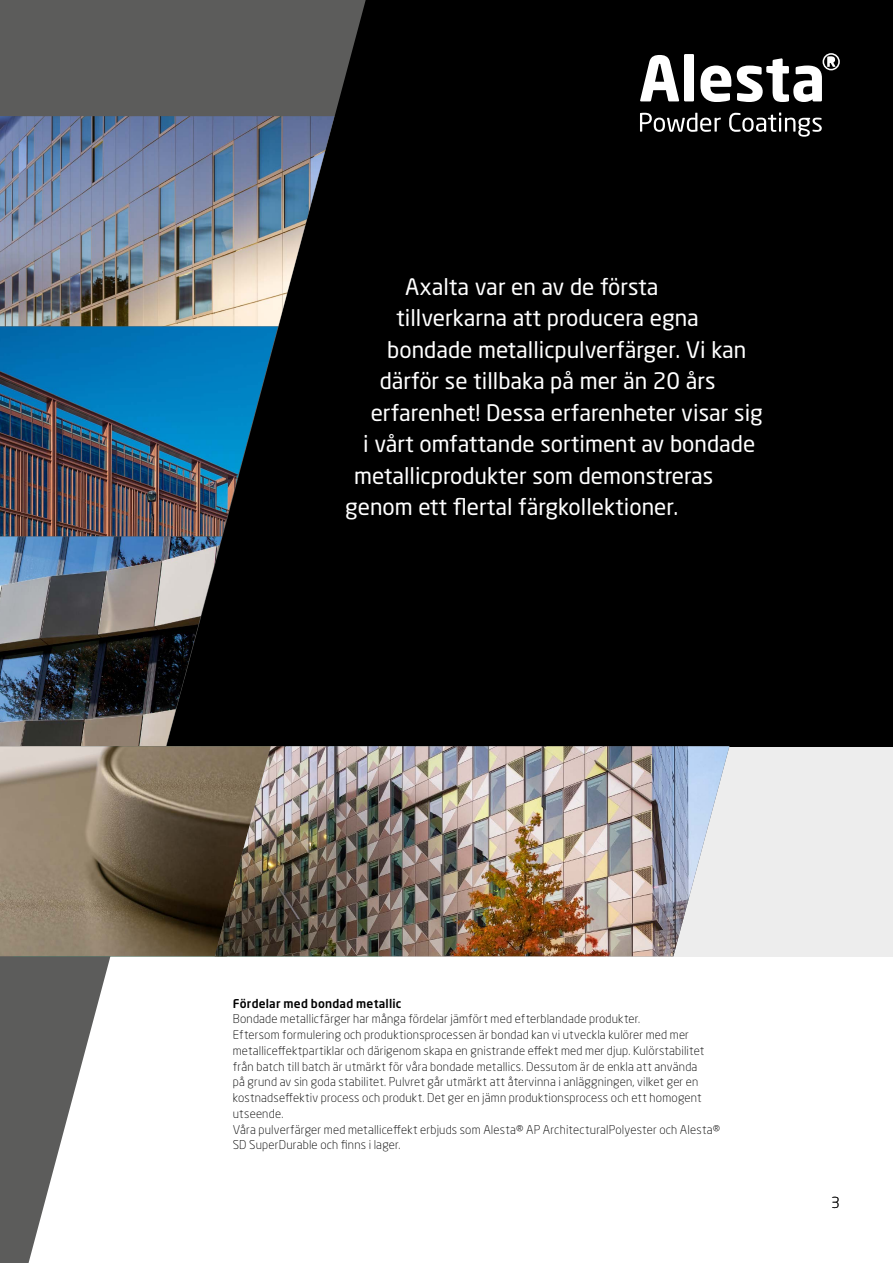
<style>
.page{position:relative;width:893px;height:1263px;background:#fff}
.page>*{position:absolute;margin:0;border:0;box-sizing:border-box;transform-origin:0 0}
.t1{font:22.5px "Neo Sans Pro";color:#fff}
.t2{font:300 15px "Neo Sans Pro";color:#000}
.t3{font:300 12px/15.8px "Neo Sans Pro";letter-spacing:.015em;color:#000}
.t4{font:500 12px "Neo Sans Pro";letter-spacing:.015em;color:#000}
</style>
<div class="page">
<div style="left:77px;top:746px;width:816px;height:210px;background:#ededed"></div>
<div style="left:43px;top:0;width:850px;height:746px;background:#000"></div>
<svg style="left:0;top:0;width:366px;height:1263px"></svg>
<img style="left:0;top:536px;width:222px;height:210px">
<img style="left:0;top:326px;width:278px;height:210px">
<img style="left:0;top:116px;width:334px;height:210px">
<img style="left:0;top:746px;width:215px;height:210px">
<img style="left:215px;top:746px;width:514px;height:210px">
<svg style="left:640px;top:53px;width:200px;height:84px"></svg>
<h1 class="t1" style="left:405px;top:273px;width:255px">Axalta var en av de första</h1>
<h1 class="t1" style="left:396px;top:304px;width:304px">tillverkarna att producera egna</h1>
<h1 class="t1" style="left:387px;top:336px;width:361px">bondade metallicpulverfärger. Vi kan</h1>
<h1 class="t1" style="left:380px;top:367px;width:337px">därför se tillbaka på mer än 20 års</h1>
<h1 class="t1" style="left:371px;top:399px;width:394px">erfarenhet! Dessa erfarenheter visar sig</h1>
<h1 class="t1" style="left:363px;top:430px;width:394px">i vårt omfattande sortiment av bondade</h1>
<h1 class="t1" style="left:354px;top:462px;width:361px">metallicprodukter som demonstreras</h1>
<h1 class="t1" style="left:345px;top:493px;width:335px">genom ett flertal färgkollektioner.</h1>
<p class="t4" style="left:233px;top:995px;width:170px">Fördelar med bondad metallic</p>
<p class="t3" style="left:233px;top:1011px;width:489px">Bondade metallicfärger har många fördelar jämfört med efterblandade produkter.<br>Eftersom formulering och produktionsprocessen är bondad kan vi utveckla kulörer med mer metalliceffektpartiklar och därigenom skapa en gnistrande effekt med mer djup. Kulörstabilitet från batch till batch är utmärkt för våra bondade metallics. Dessutom är de enkla att använda<br>på grund av sin goda stabilitet. Pulvret går utmärkt att återvinna i anläggningen, vilket ger en kostnadseffektiv process och produkt. Det ger en jämn produktionsprocess och ett homogent utseende.<br>Våra pulverfärger med metalliceffekt erbjuds som Alesta® AP ArchitecturalPolyester och Alesta® SD SuperDurable och finns i lager.</p>
<p class="t2" style="left:831px;top:1194px;width:10px">3</p>
</div>
